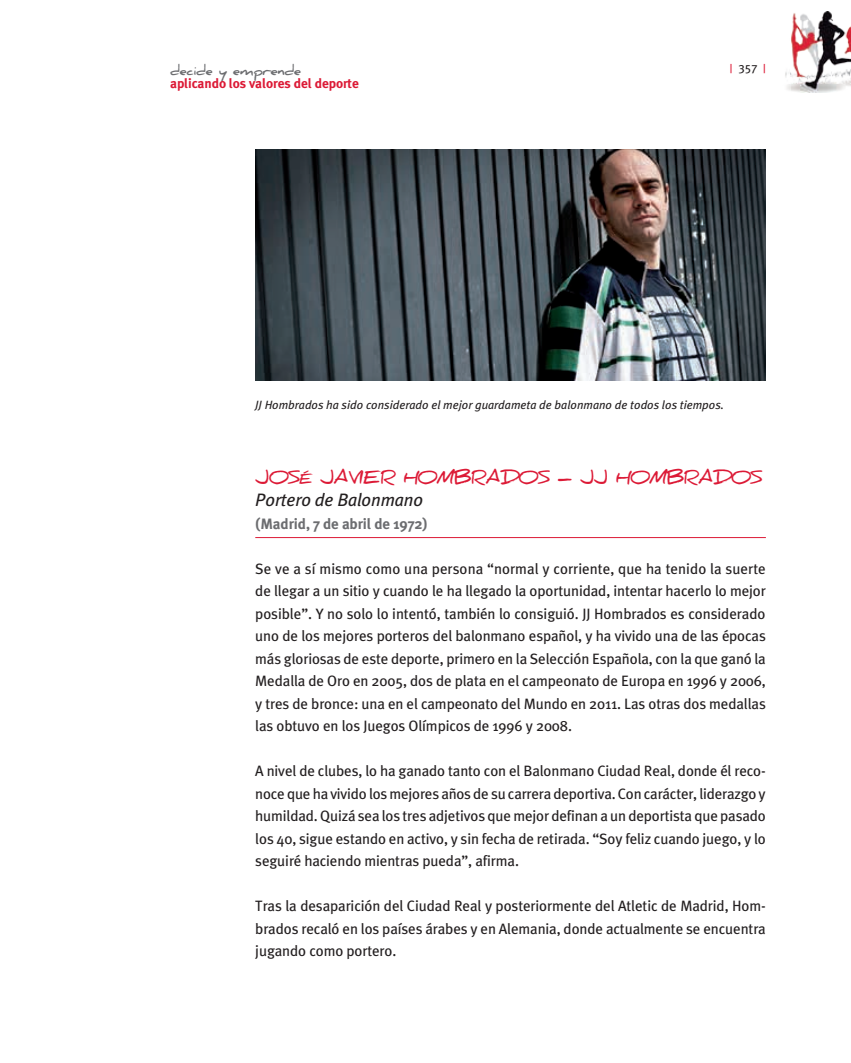
<style>
.page{position:relative;width:851px;height:1063px;background:#fff}
.page>*{position:absolute;margin:0;border:0;box-sizing:border-box;transform-origin:0 0}
.t1{font:700 18px "Daniel";letter-spacing:-.02em;color:#dc1a36}
.t2{font:italic 18px "Meta Plus";letter-spacing:-.01em;color:#231f20}
.t3{font:15px/22.5px "Meta Plus";letter-spacing:-.01em;color:#231f20;text-align:justify}
.t4{font:700 15px "Meta Plus";letter-spacing:-.01em;color:#6c6d70}
.t5{font:700 13.5px "Meta Plus";letter-spacing:-.01em;color:#dc1a36}
.t6{font:700 13.5px "Daniel";letter-spacing:-.02em;color:#6c6d70}
.t7{font:italic 12px "Meta Plus";color:#231f20}
.t8{font:12px "Meta Plus Book Caps";color:#231f20}
.s1{font-family:"Meta Plus";color:#dc1a36}
</style>
<div class="page">
<img style="left:785px;top:12px;width:65px;height:80px">
<hr style="left:255px;top:537px;width:510px;height:1px;background:#dc1a36">
<img style="left:255px;top:149px;width:510px;height:231px">
<p class="t6" style="left:170px;top:62px;width:132px">decide y emprende</p>
<p class="t8" style="left:729px;top:62px;width:37px"><span class="s1">|</span> 357 <span class="s1">|</span></p>
<p class="t5" style="left:170px;top:76px;width:190px">aplicando los valores del deporte</p>
<p class="t7" style="left:255px;top:398px;width:470px">JJ Hombrados ha sido considerado el mejor guardameta de balonmano de todos los tiempos.</p>
<p class="t1" style="left:255px;top:467px;width:508px">JOSÉ JAVIER HOMBRADOS – JJ HOMBRADOS</p>
<p class="t2" style="left:255px;top:490px;width:169px">Portero de Balonmano</p>
<p class="t4" style="left:255px;top:515px;width:174px">(Madrid, 7 de abril de 1972)</p>
<p class="t3" style="left:255px;top:557px;width:512px">Se ve a sí mismo como una persona “normal y corriente, que ha tenido la suerte de llegar a un sitio y cuando le ha llegado la oportunidad, intentar hacerlo lo mejor posible”. Y no solo lo intentó, también lo consiguió. JJ Hombrados es considerado uno de los mejores porteros del balonmano español, y ha vivido una de las épocas más gloriosas de este deporte, primero en la Selección Española, con la que ganó la Medalla de Oro en 2005, dos de plata en el campeonato de Europa en 1996 y 2006, y tres de bronce: una en el campeonato del Mundo en 2011. Las otras dos medallas las obtuvo en los Juegos Olímpicos de 1996 y 2008.</p>
<p class="t3" style="left:255px;top:760px;width:512px">A nivel de clubes, lo ha ganado tanto con el Balonmano Ciudad Real, donde él reco&shy;noce que ha vivido los mejores años de su carrera deportiva. Con carácter, liderazgo y humildad. Quizá sea los tres adjetivos que mejor definan a un deportista que pasado los 40, sigue estando en activo, y sin fecha de retirada. “Soy feliz cuando juego, y lo seguiré haciendo mientras pueda”, afirma.</p>
<p class="t3" style="left:255px;top:895px;width:512px">Tras la desaparición del Ciudad Real y posteriormente del Atletic de Madrid, Hom&shy;brados recaló en los países árabes y en Alemania, donde actualmente se encuentra jugando como portero.</p>
</div>
